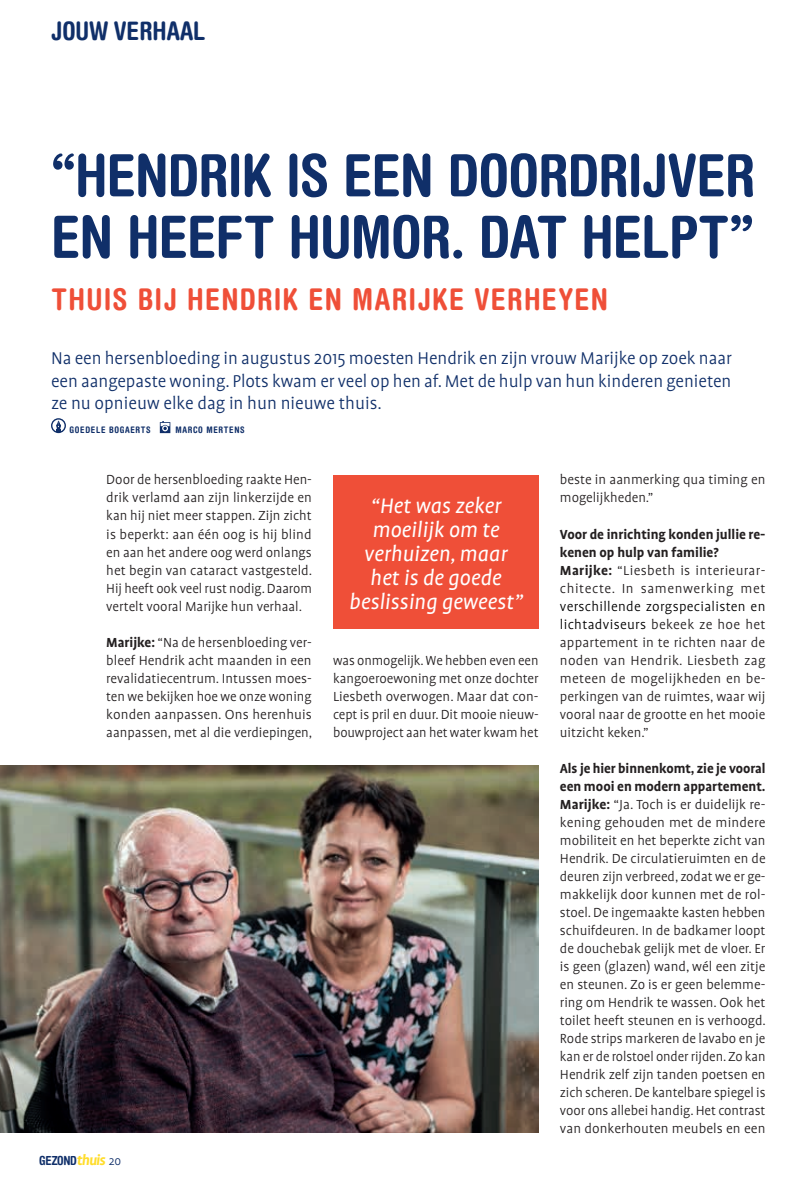
<style>
.page{position:relative;width:808px;height:1191px;background:#fff}
.page>*{position:absolute;margin:0;border:0;box-sizing:border-box;transform-origin:0 0}
.t1{font:700 condensed 58.5px/61.5px "Helvetica Rounded LT Std";letter-spacing:-.015em;color:#102f69}
.t2{font:700 condensed 30px "Helvetica Rounded LT Std";letter-spacing:.04em;color:#ef4f38}
.t3{font:700 condensed 25.5px "Helvetica Rounded LT Std";color:#102f69}
.t4{font:italic 24px/24px "Profile Pro";color:#fff;text-align:center}
.t5{font:300 19.5px/22.5px "Profile Pro";color:#102f69;text-align:justify}
.t6{font:300 15px/18px "Profile Pro";color:#231f20;text-align:justify}
.t7{font:700 15px/18px "Profile Pro";color:#231f20}
.t8{font:700 condensed 12.45px "Helvetica Rounded LT Std";letter-spacing:-.02em;color:#102f69}
.t9{font:700 condensed 9px "Helvetica Rounded LT Std";letter-spacing:.075em;color:#102f69}
.s1{font-weight:700}
.s2{font-family:"Profile Pro";font-style:italic;font-stretch:normal;font-size:16.05px;color:#ffdd2b}
.s3{font-family:"Profile Pro";font-weight:300;font-stretch:normal;font-size:13.2px}
.s4{font-weight:300}
.s5{color:#000001}
</style>
<div class="page">
<svg style="left:52px;top:419px;width:13px;height:13px"></svg>
<svg style="left:56px;top:421px;width:5px;height:10px"></svg>
<div style="left:51px;top:418px;width:15px;height:15px;border:1px solid #102f69;border-radius:50%"></div>
<svg style="left:160px;top:421px;width:10px;height:12px"></svg>
<img style="left:0;top:765px;width:539px;height:367px">
<div style="left:333px;top:475px;width:206px;height:153px;background:#ef4f38"></div>
<h3 class="t3" style="left:51px;top:15px;width:156px">JOUW VERHAAL</h3>
<h1 class="t1" style="left:51px;top:144px;width:706px">“HENDRIK IS EEN DOORDRIJVER<br>EN HEEFT HUMOR. DAT HELPT”</h1>
<h2 class="t2" style="left:51px;top:281px;width:558px">THUIS BIJ HENDRIK EN MARIJKE VERHEYEN</h2>
<h3 class="t5" style="left:51px;top:348px;width:682px">Na een hersenbloeding in augustus 2015 moesten Hendrik en zijn vrouw Marijke op zoek naar een aangepaste woning. Plots kwam er veel op hen af. Met de hulp van hun kinderen genieten ze nu opnieuw elke dag in hun nieuwe thuis.</h3>
<p class="t9" style="left:69px;top:424px;width:83px">GOEDELE BOGAERTS</p>
<p class="t9" style="left:175px;top:424px;width:71px">MARCO MERTENS</p>
<p class="t6" style="left:106px;top:471px;width:207px">Door de hersenbloeding raakte Hen&shy;drik verlamd aan zijn linkerzijde en kan hij niet meer stappen. Zijn zicht is beperkt: aan één oog is hij blind en aan het andere oog werd onlangs het begin van cataract vastgesteld.<br>Hij heeft ook veel rust nodig. Daarom vertelt vooral Marijke hun verhaal.</p>
<p class="t6" style="left:106px;top:633px;width:207px"><span class="s1">Marijke:</span> “Na de hersenbloeding ver&shy;bleef Hendrik acht maanden in een revalidatiecentrum. Intussen moes&shy;ten we bekijken hoe we onze woning konden aanpassen. Ons herenhuis aanpassen, met al die verdiepingen,</p>
<p class="t8" style="left:39px;top:1153px;width:84px">GEZOND<span class="s2">thuis</span> <span class="s3">20</span></p>
<h3 class="t4" style="left:349px;top:494px;width:175px">“Het was zeker moeilijk om te verhuizen, maar het is de goede beslissing geweest”</h3>
<p class="t6" style="left:333px;top:651px;width:207px">was onmogelijk. We hebben even een kangoeroewoning met onze dochter Liesbeth overwogen. Maar dat con&shy;cept is pril en duur. Dit mooie nieuw&shy;bouwproject aan het water kwam het</p>
<p class="t6" style="left:560px;top:471px;width:207px">beste in aanmerking qua timing en mogelijkheden.”</p>
<p class="t7" style="left:560px;top:525px;width:207px">Voor de inrichting konden jullie re&shy;kenen op hulp van familie?<br>Marijke: <span class="s4">“Liesbeth is interieurar&shy;chitecte. In samenwerking met</span></p>
<p class="t6" style="left:560px;top:597px;width:207px"><span class="s5">verschillende zorgspecialisten en lichtadviseurs</span> bekeek ze hoe het appartement in te richten naar de noden van Hendrik. Liesbeth zag meteen de mogelijkheden en be&shy;perkingen van de ruimtes, waar wij vooral naar de grootte en het mooie uitzicht keken.”</p>
<p class="t6" style="left:560px;top:759px;width:207px"><span class="s1">Als je hier binnenkomt, zie je vooral een mooi en modern appartement.<br>Marijke:</span> “Ja. Toch is er duidelijk re&shy;kening gehouden met de mindere mobiliteit en het beperkte zicht van Hendrik. De circulatieruimten en de deuren zijn verbreed, zodat we er ge&shy;makkelijk door kunnen met de rol&shy;stoel. De ingemaakte kasten hebben schuifdeuren. In de badkamer loopt de douchebak gelijk met de vloer. Er is geen (glazen) wand, wél een zitje en steunen. Zo is er geen belemme&shy;ring om Hendrik te wassen. Ook het toilet heeft steunen en is verhoogd.<br>Rode strips markeren de lavabo en je kan er de rolstoel onder rijden. Zo kan Hendrik zelf zijn tanden poetsen en zich scheren. De kantelbare spiegel is voor ons allebei handig. Het contrast van donkerhouten meubels en een</p>
</div>
